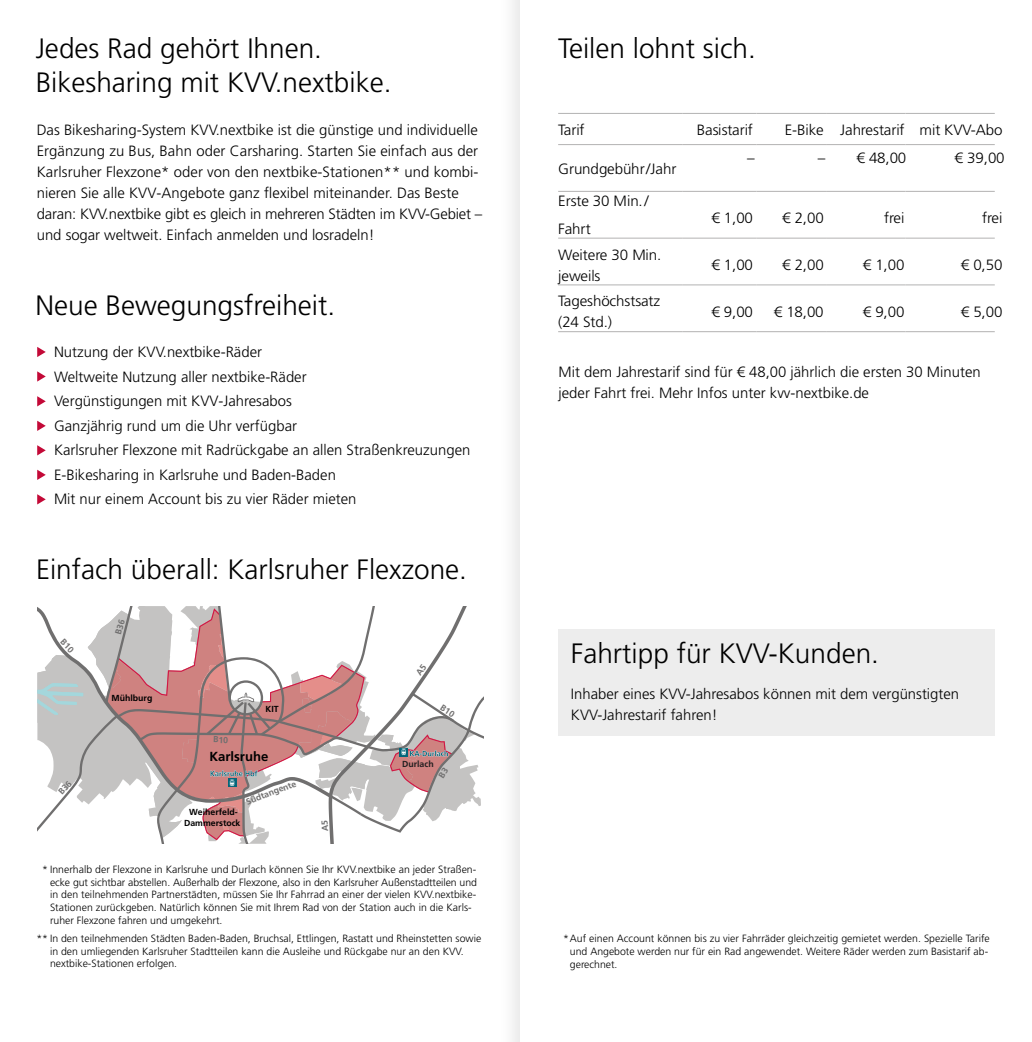
<style>
.page{position:relative;width:1032px;height:1042px;background:#fff}
.page>*{position:absolute;margin:0;border:0;box-sizing:border-box;transform-origin:0 0}
.t1{font:300 28px "Frutiger LT Std";color:#000}
.t2{font:300 14.88px/21px "Frutiger LT Std";color:#000}
.t3{font:700 13.12px "Frutiger LT Std";color:#000}
.t4{font:300 10.5px/12.6px "Frutiger LT Std";color:#000}
.t5{font:700 8.75px/10.5px "Frutiger LT Std";color:#000;text-align:center}
.t6{font:700 8.75px "Frutiger LT Std";color:#706f6f}
.t7{font:700 8.75px "Frutiger LT Std";color:#231f20}
.t8{font:6.12px "AKVV Two";color:#fff}
</style>
<div class="page">
<div style="left:497px;top:0;width:535px;height:1042px;background:#f9f9f9"></div>
<div style="left:521px;top:0;width:511px;height:1042px;background:#fff"></div>
<div style="left:558px;top:629px;width:437px;height:106px;background:#ededed"></div>
<hr style="left:558px;top:113px;width:124px;height:1px;background:#b3b2b2">
<hr style="left:682px;top:113px;width:74px;height:1px;background:#b3b2b2">
<hr style="left:756px;top:113px;width:70px;height:1px;background:#b3b2b2">
<hr style="left:826px;top:113px;width:79px;height:1px;background:#b3b2b2">
<hr style="left:905px;top:113px;width:90px;height:1px;background:#b3b2b2">
<hr style="left:558px;top:144px;width:124px;height:1px;background:#b3b2b2">
<hr style="left:682px;top:144px;width:74px;height:1px;background:#b3b2b2">
<hr style="left:756px;top:144px;width:70px;height:1px;background:#b3b2b2">
<hr style="left:826px;top:144px;width:79px;height:1px;background:#b3b2b2">
<hr style="left:905px;top:144px;width:90px;height:1px;background:#b3b2b2">
<hr style="left:558px;top:191px;width:124px;height:1px;background:#b3b2b2">
<hr style="left:682px;top:191px;width:74px;height:1px;background:#b3b2b2">
<hr style="left:756px;top:191px;width:70px;height:1px;background:#b3b2b2">
<hr style="left:826px;top:191px;width:79px;height:1px;background:#b3b2b2">
<hr style="left:905px;top:191px;width:90px;height:1px;background:#b3b2b2">
<hr style="left:558px;top:238px;width:124px;height:1px;background:#b3b2b2">
<hr style="left:682px;top:238px;width:74px;height:1px;background:#b3b2b2">
<hr style="left:756px;top:238px;width:70px;height:1px;background:#b3b2b2">
<hr style="left:826px;top:238px;width:79px;height:1px;background:#b3b2b2">
<hr style="left:905px;top:238px;width:90px;height:1px;background:#b3b2b2">
<hr style="left:558px;top:284px;width:124px;height:1px;background:#b3b2b2">
<hr style="left:682px;top:284px;width:74px;height:1px;background:#b3b2b2">
<hr style="left:756px;top:284px;width:70px;height:1px;background:#b3b2b2">
<hr style="left:826px;top:284px;width:79px;height:1px;background:#b3b2b2">
<hr style="left:905px;top:284px;width:90px;height:1px;background:#b3b2b2">
<hr style="left:558px;top:331px;width:124px;height:1px;background:#b3b2b2">
<hr style="left:682px;top:331px;width:74px;height:1px;background:#b3b2b2">
<hr style="left:756px;top:331px;width:70px;height:1px;background:#b3b2b2">
<hr style="left:826px;top:331px;width:79px;height:1px;background:#b3b2b2">
<hr style="left:905px;top:331px;width:90px;height:1px;background:#b3b2b2">
<svg style="left:37px;top:347px;width:9px;height:10px"></svg>
<svg style="left:37px;top:371px;width:9px;height:11px"></svg>
<svg style="left:37px;top:396px;width:9px;height:10px"></svg>
<svg style="left:37px;top:421px;width:9px;height:10px"></svg>
<svg style="left:37px;top:445px;width:9px;height:10px"></svg>
<svg style="left:37px;top:470px;width:9px;height:10px"></svg>
<svg style="left:37px;top:494px;width:9px;height:10px"></svg>
<svg style="left:37px;top:606px;width:446px;height:238px"></svg>
<p class="t1" style="left:36px;top:33px;width:288px">Jedes Rad gehört Ihnen.</p>
<p class="t1" style="left:36px;top:66px;width:357px">Bikesharing mit KVV.nextbike.</p>
<p class="t2" style="left:37px;top:119px;width:447px">Das Bikesharing-System KVV.nextbike ist die günstige und individuelle Ergänzung zu Bus, Bahn oder Carsharing. Starten Sie einfach aus der Karlsruher Flexzone* oder von den nextbike‐Stationen** und kombi&shy;nieren Sie alle KVV‐Angebote ganz flexibel miteinander. Das Beste daran: KVV.nextbike gibt es gleich in mehreren Städten im KVV-Gebiet – und sogar weltweit. Einfach anmelden und losradeln!</p>
<p class="t1" style="left:35px;top:289px;width:301px">Neue Bewegungsfreiheit.</p>
<p class="t2" style="left:54px;top:342px;width:210px">Nutzung der KVV.nextbike‐Räder</p>
<p class="t2" style="left:54px;top:366px;width:254px">Weltweite Nutzung aller nextbike‐Räder</p>
<p class="t2" style="left:54px;top:391px;width:239px">Vergünstigungen mit KVV‐Jahresabos</p>
<p class="t2" style="left:54px;top:415px;width:244px">Ganzjährig rund um die Uhr verfügbar</p>
<p class="t2" style="left:54px;top:440px;width:418px">Karlsruher Flexzone mit Radrückgabe an allen Straßenkreuzungen</p>
<p class="t2" style="left:54px;top:464px;width:283px">E‐Bikesharing in Karlsruhe und Baden‐Baden</p>
<p class="t2" style="left:54px;top:489px;width:304px">Mit nur einem Account bis zu vier Räder mieten</p>
<p class="t1" style="left:36px;top:554px;width:432px">Einfach überall: Karlsruher Flexzone.</p>
<p class="t5" style="left:112px;top:693px;width:42px">Mühlburg</p>
<p class="t5" style="left:266px;top:704px;width:15px">KIT</p>
<p class="t3" style="left:209px;top:748px;width:61px">Karlsruhe</p>
<p class="t8" style="left:230px;top:778px;width:6px">z</p>
<p class="t6" style="left:245px;top:797px;width:54px;rotate:-21deg">Südtangente</p>
<p class="t5" style="left:184px;top:807px;width:58px">Weiherfeld-<br>Dammerstock</p>
<p class="t8" style="left:402px;top:747px;width:6px">z</p>
<p class="t7" style="left:402px;top:758px;width:33px">Durlach</p>
<p class="t4" style="left:42px;top:863px;width:436px">* Innerhalb der Flexzone in Karlsruhe und Durlach können Sie Ihr KVV.nextbike an jeder Straßen-</p>
<p class="t4" style="left:50px;top:876px;width:428px">ecke gut sichtbar abstellen. Außerhalb der Flexzone, also in den Karlsruher Außenstadtteilen und in den teilnehmenden Partnerstädten, müssen Sie Ihr Fahrrad an einer der vielen KVV.nextbike-Stationen zurückgeben. Natürlich können Sie mit Ihrem Rad von der Station auch in die Karls&shy;ruher Flexzone fahren und umgekehrt.</p>
<p class="t4" style="left:36px;top:932px;width:446px">** In den teilnehmenden Städten Baden‐Baden, Bruchsal, Ettlingen, Rastatt und Rheinstetten sowie</p>
<p class="t4" style="left:50px;top:945px;width:415px">in den umliegenden Karlsruher Stadtteilen kann die Ausleihe und Rückgabe nur an den KVV. nextbike‐Stationen erfolgen.</p>
<p class="t1" style="left:558px;top:33px;width:199px">Teilen lohnt sich.</p>
<p class="t2" style="left:558px;top:119px;width:28px">Tarif</p>
<p class="t2" style="left:697px;top:119px;width:58px">Basistarif</p>
<p class="t2" style="left:785px;top:119px;width:219px">E-Bike Jahrestarif mit KVV-Abo</p>
<p class="t2" style="left:558px;top:158px;width:120px">Grundgebühr /Jahr</p>
<p class="t2" style="left:747px;top:148px;width:9px">–</p>
<p class="t2" style="left:818px;top:148px;width:90px">– € 48,00</p>
<p class="t2" style="left:954px;top:148px;width:52px">€ 39,00</p>
<p class="t2" style="left:558px;top:187px;width:92px;line-height:28px">Erste 30 Min. /<br>Fahrt</p>
<p class="t2" style="left:711px;top:208px;width:43px">€ 1,00</p>
<p class="t2" style="left:782px;top:208px;width:43px">€ 2,00</p>
<p class="t2" style="left:884px;top:208px;width:22px">frei</p>
<p class="t2" style="left:982px;top:208px;width:22px">frei</p>
<p class="t2" style="left:558px;top:244px;width:105px">Weitere 30 Min. jeweils</p>
<p class="t2" style="left:711px;top:255px;width:43px">€ 1,00</p>
<p class="t2" style="left:782px;top:255px;width:43px">€ 2,00</p>
<p class="t2" style="left:863px;top:255px;width:43px">€ 1,00</p>
<p class="t2" style="left:961px;top:255px;width:43px">€ 0,50</p>
<p class="t2" style="left:558px;top:291px;width:104px">Tageshöchstsatz (24 Std.)</p>
<p class="t2" style="left:711px;top:301px;width:43px">€ 9,00</p>
<p class="t2" style="left:774px;top:301px;width:51px">€ 18,00</p>
<p class="t2" style="left:863px;top:301px;width:43px">€ 9,00</p>
<p class="t2" style="left:961px;top:301px;width:43px">€ 5,00</p>
<p class="t2" style="left:558px;top:361px;width:424px">Mit dem Jahrestarif sind für € 48,00 jährlich die ersten 30 Minuten jeder Fahrt frei. Mehr Infos unter kvv-nextbike.de</p>
<p class="t1" style="left:571px;top:637px;width:310px">Fahrtipp für KVV-Kunden.</p>
<p class="t2" style="left:571px;top:683px;width:390px">Inhaber eines KVV-Jahresabos können mit dem vergünstigten<br>KVV-Jahrestarif fahren!</p>
<p class="t4" style="left:563px;top:932px;width:428px">*Auf einen Account können bis zu vier Fahrräder gleichzeitig gemietet werden. Spezielle Tarife</p>
<p class="t4" style="left:570px;top:945px;width:420px">und Angebote werden nur für ein Rad angewendet. Weitere Räder werden zum Basistarif ab&shy;gerechnet.</p>
</div>
